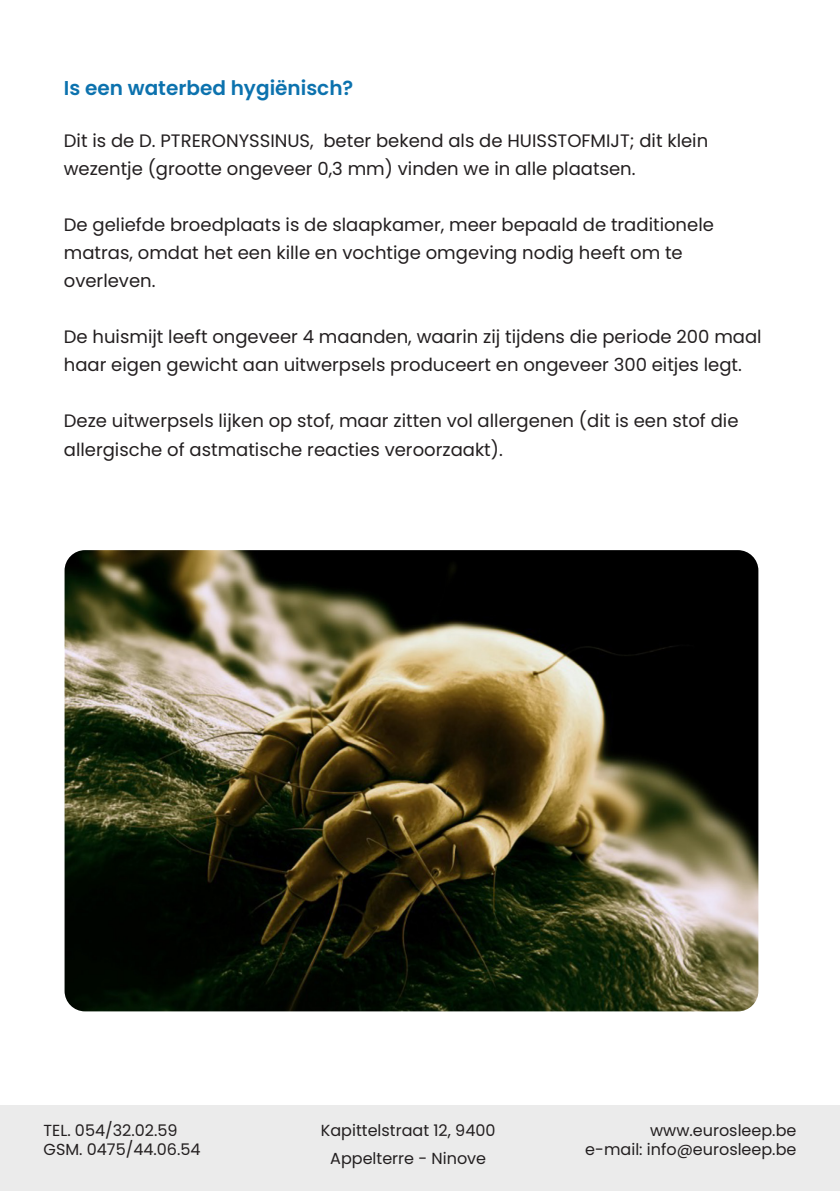
<style>
.page{position:relative;width:840px;height:1191px;background:#fff}
.page>*{position:absolute;margin:0;border:0;box-sizing:border-box;transform-origin:0 0}
.t1{font:600 20px "Poppins";color:#0c72ae}
.t2{font:18px/28px "Poppins";color:#231f20}
.t3{font:16px/19.2px "Poppins";color:#231f20}
</style>
<div class="page">
<div style="left:0;top:1106px;width:839px;height:85px;background:#ebebeb"></div>
<img style="left:64px;top:550px;width:694px;height:461px">
<p class="t1" style="left:64px;top:76px;width:291px">Is een waterbed hygiënisch?</p>
<p class="t2" style="left:64px;top:127px;width:645px">Dit is de D. PTRERONYSSINUS, beter bekend als de HUISSTOFMIJT; dit klein</p>
<p class="t2" style="left:64px;top:155px;width:573px">wezentje (grootte ongeveer 0,3 mm) vinden we in alle plaatsen.</p>
<p class="t2" style="left:64px;top:211px;width:651px">De geliefde broedplaats is de slaapkamer, meer bepaald de traditionele matras, omdat het een kille en vochtige omgeving nodig heeft om te overleven.</p>
<p class="t2" style="left:64px;top:323px;width:699px">De huismijt leeft ongeveer 4 maanden, waarin zij tijdens die periode 200 maal haar eigen gewicht aan uitwerpsels produceert en ongeveer 300 eitjes legt.</p>
<p class="t2" style="left:64px;top:407px;width:675px">Deze uitwerpsels lijken op stof, maar zitten vol allergenen (dit is een stof die allergische of astmatische reacties veroorzaakt).</p>
<p class="t3" style="left:44px;top:1120px;width:158px">TEL. 054/32.02.59<br>GSM. 0475/44.06.54</p>
<p class="t3" style="left:585px;top:1120px;width:212px;text-align:right">www.eurosleep.be<br>e-mail: info@eurosleep.be</p>
<p class="t3" style="left:320px;top:1116px;width:176px;line-height:28px;text-align:center">Kapittelstraat 12, 9400<br>Appelterre - Ninove</p>
</div>
